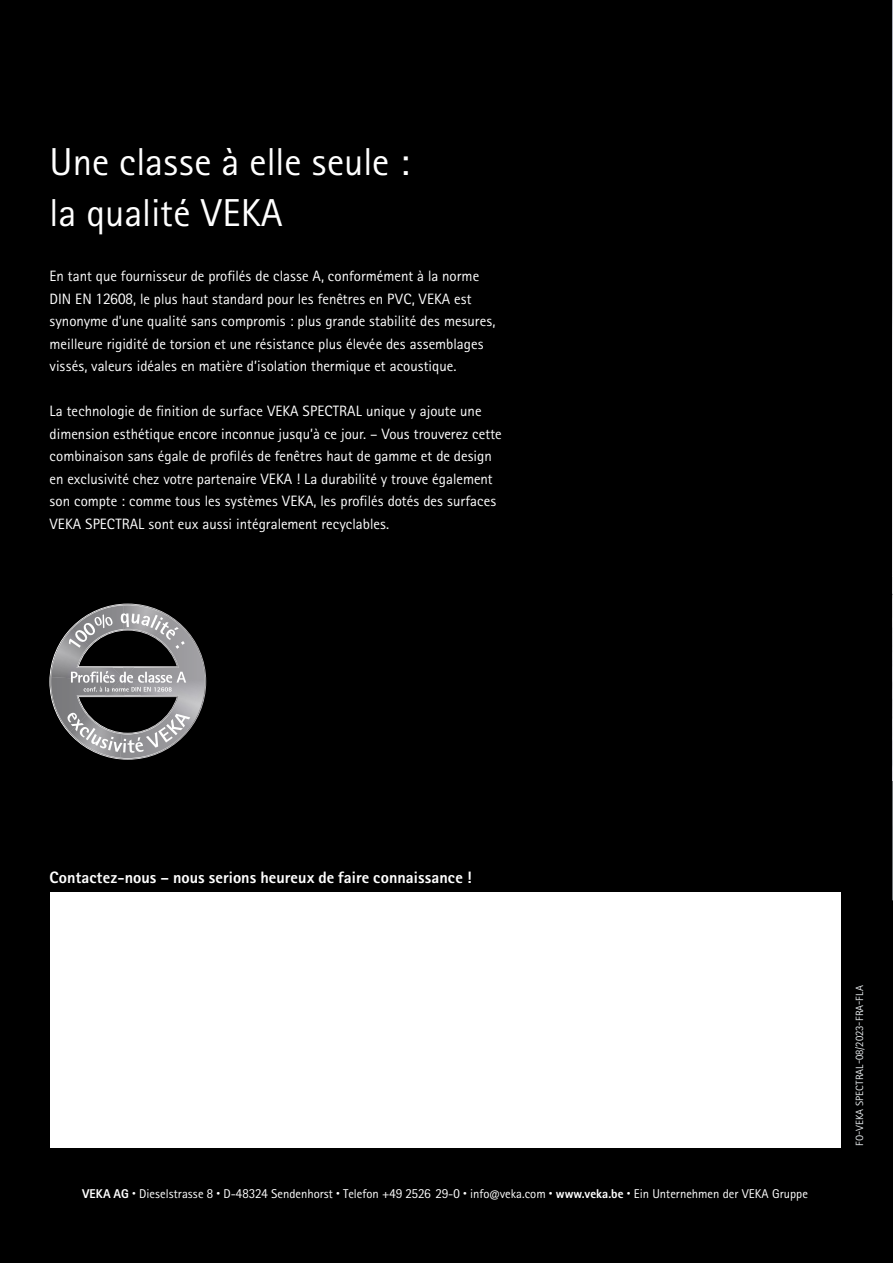
<style>
.page{position:relative;width:893px;height:1263px;background:#fff}
.page>*{position:absolute;margin:0;border:0;box-sizing:border-box;transform-origin:0 0}
.t1{font:39px/51px "Rotis II Sans Pro";color:#fff}
.t2{font:700 16.5px "Rotis II Sans Pro";letter-spacing:.005em;color:#fff}
.t3{font:15px/22.5px "Rotis II Sans Pro";color:#fff}
.t4{font:12.75px "Rotis II Sans Pro";color:#fff}
.t5{font:10.5px "Rotis II Sans Pro";color:#e7ebed}
.s1{font-weight:700}
.s2{font-size:7.5px}
</style>
<div class="page">
<img style="left:891px;top:0;width:2px;height:900px">
<hr style="left:889px;top:900px;width:4px;height:363px;background:#000">
<div style="left:0;top:0;width:891px;height:1263px;background:#000"></div>
<div style="left:50px;top:893px;width:790px;height:255px;background:#fff"></div>
<svg style="left:49px;top:604px;width:157px;height:156px"></svg>
<h1 class="t1" style="left:50px;top:136px;width:361px">Une classe à elle seule : la qualité VEKA</h1>
<p class="t3" style="left:50px;top:265px;width:447px">En tant que fournisseur de profilés de classe A, conformément à la norme DIN EN 12608, le plus haut standard pour les fenêtres en PVC, VEKA est synonyme d’une qualité sans compromis : plus grande stabilité des mesures, meilleure rigidité de torsion et une résistance plus élevée des assemblages vissés, valeurs idéales en matière d’isolation thermique et acoustique.</p>
<p class="t3" style="left:50px;top:400px;width:454px">La technologie de finition de surface VEKA SPECTRAL unique y ajoute une dimension esthétique encore inconnue jusqu’à ce jour. – Vous trouverez cette combinaison sans égale de profilés de fenêtres haut de gamme et de design en exclusivité chez votre partenaire VEKA ! La durabilité y trouve également son compte : comme tous les systèmes VEKA, les profilés dotés des surfaces VEKA SPECTRAL sont eux aussi intégralement recyclables.</p>
<p class="t2" style="left:50px;top:868px;width:424px">Contactez-nous – nous serions heureux de faire connaissance !</p>
<p class="t4" style="left:82px;top:1186px;width:727px"><span class="s1">VEKA AG</span> <span class="s2">•</span> Dieselstrasse 8 <span class="s2">•</span> D-48324 Sendenhorst <span class="s2">•</span> Telefon +49 2526 29-0 <span class="s2">•</span> info@veka.com <span class="s2">•</span> <span class="s1">www.veka.be</span> <span class="s2">•</span> Ein Unternehmen der VEKA Gruppe</p>
<p class="t5" style="left:854px;top:1146px;width:163px;rotate:-90deg">FO-VEKA SPECTRAL-08/2023-FRA-FLA</p>
</div>
